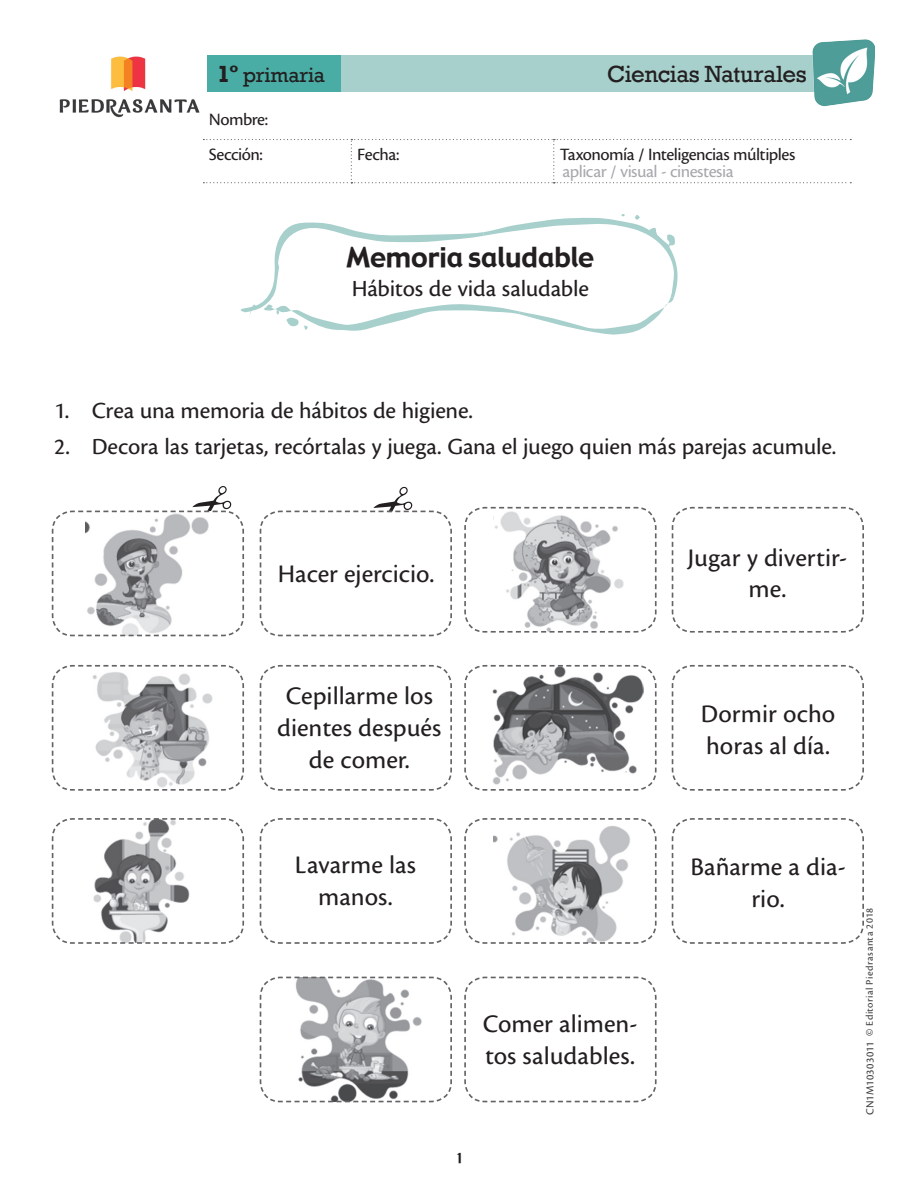
<style>
.page{position:relative;width:918px;height:1188px;background:#fff}
.page>*{position:absolute;margin:0;border:0;box-sizing:border-box;transform-origin:0 0}
.Tit_1y2{font:27px "Gadget";letter-spacing:-.005em;color:#231f20}
.t1{font:26.25px/31.5px "Cronos Pro Capt";color:#231f20;text-align:center}
.Curso_NG{font:24px "Cronos Pro Capt";letter-spacing:-.01em;color:#231f20}
.Tit_1y2-2{font:24px "Cronos Pro Capt";letter-spacing:-.01em;color:#231f20}
.t2{font:24px "Rockwell";letter-spacing:-.015em;color:#231f20}
.t3{font:21px "Rockwell";letter-spacing:-.005em;color:#231f20}
.t4{font:18px/34.7px "Cronos Pro Capt";letter-spacing:-.03em;color:#231f20}
.Nombre_alumno{font:18px "Cronos Pro Capt";letter-spacing:-.03em;color:#a8a9ad}
.Encabezados{font:13.5px "Gadget";color:#231f20}
._2014_Editorial_Pie{font:11.25px "Cronos Pro Capt";letter-spacing:.025em;color:#3e3e3f}
.t5{font:10.5px "Cronos Pro Capt";letter-spacing:.04em;color:#3e3e3f}
.s1{font-weight:700;font-size:24px}
</style>
<div class="page">
<svg style="left:207px;top:55px;width:600px;height:37px;background:#91c8c3"></svg>
<img style="left:59px;top:56px;width:141px;height:62px">
<img style="left:807px;top:39px;width:68px;height:68px">
<svg style="left:203px;top:139px;width:648px;height:44px"></svg>
<svg style="left:241px;top:214px;width:437px;height:121px"></svg>
<svg style="left:464px;top:665px;width:193px;height:126px"></svg>
<svg style="left:671px;top:665px;width:193px;height:126px"></svg>
<svg style="left:464px;top:818px;width:193px;height:126px"></svg>
<svg style="left:671px;top:818px;width:193px;height:126px"></svg>
<svg style="left:464px;top:506px;width:193px;height:127px"></svg>
<svg style="left:671px;top:506px;width:193px;height:127px"></svg>
<svg style="left:51px;top:818px;width:193px;height:126px"></svg>
<svg style="left:259px;top:818px;width:193px;height:126px"></svg>
<svg style="left:51px;top:665px;width:193px;height:126px"></svg>
<svg style="left:259px;top:665px;width:193px;height:126px"></svg>
<svg style="left:51px;top:486px;width:193px;height:151px"></svg>
<svg style="left:259px;top:487px;width:193px;height:150px"></svg>
<svg style="left:259px;top:976px;width:193px;height:127px"></svg>
<svg style="left:464px;top:976px;width:193px;height:127px"></svg>
<p class="t3" style="left:217px;top:63px;width:110px"><span class="s1">1º</span> primaria</p>
<p class="t4" style="left:209px;top:102px;width:61px">Nombre:<br>Sección:</p>
<p class="t2" style="left:607px;top:60px;width:201px">Ciencias Naturales</p>
<p class="t4" style="left:357px;top:137px;width:44px">Fecha:</p>
<p class="t4" style="left:560px;top:137px;width:237px">Taxonomía / Inteligencias múltiples</p>
<p class="Nombre_alumno" style="left:562px;top:161px;width:173px">aplicar / visual - cinestesia</p>
<p class="Tit_1y2" style="left:346px;top:239px;width:249px">Memoria saludable</p>
<p class="Tit_1y2-2" style="left:352px;top:274px;width:239px">Hábitos de vida saludable</p>
<p class="Curso_NG" style="left:54px;top:397px;width:421px">1. Crea una memoria de hábitos de higiene.</p>
<p class="Curso_NG" style="left:54px;top:433px;width:784px">2. Decora las tarjetas, recórtalas y juega. Gana el juego quien más parejas acumule.</p>
<p class="t1" style="left:278px;top:559px;width:158px">Hacer ejercicio.</p>
<p class="t1" style="left:688px;top:542px;width:161px">Jugar y divertir&shy;me.</p>
<p class="t1" style="left:277px;top:681px;width:166px">Cepillarme los dientes después de comer.</p>
<p class="t1" style="left:295px;top:850px;width:123px">Lavarme las manos.</p>
<p class="t1" style="left:483px;top:1009px;width:156px;text-align:left">Comer alimen&shy;tos saludables.</p>
<p class="Encabezados" style="left:455px;top:1149px;width:10px">1</p>
<p class="t1" style="left:701px;top:699px;width:136px;text-align:left">Dormir ocho horas al día.</p>
<p class="t1" style="left:690px;top:852px;width:157px">Bañarme a dia&shy;rio.</p>
<p class="t5" style="left:864px;top:1036px;width:130px;rotate:-90deg">© Editorial Piedrasanta 2018</p>
<p class="_2014_Editorial_Pie" style="left:863px;top:1115px;width:76px;rotate:-90deg">CN1M10303011</p>
</div>
